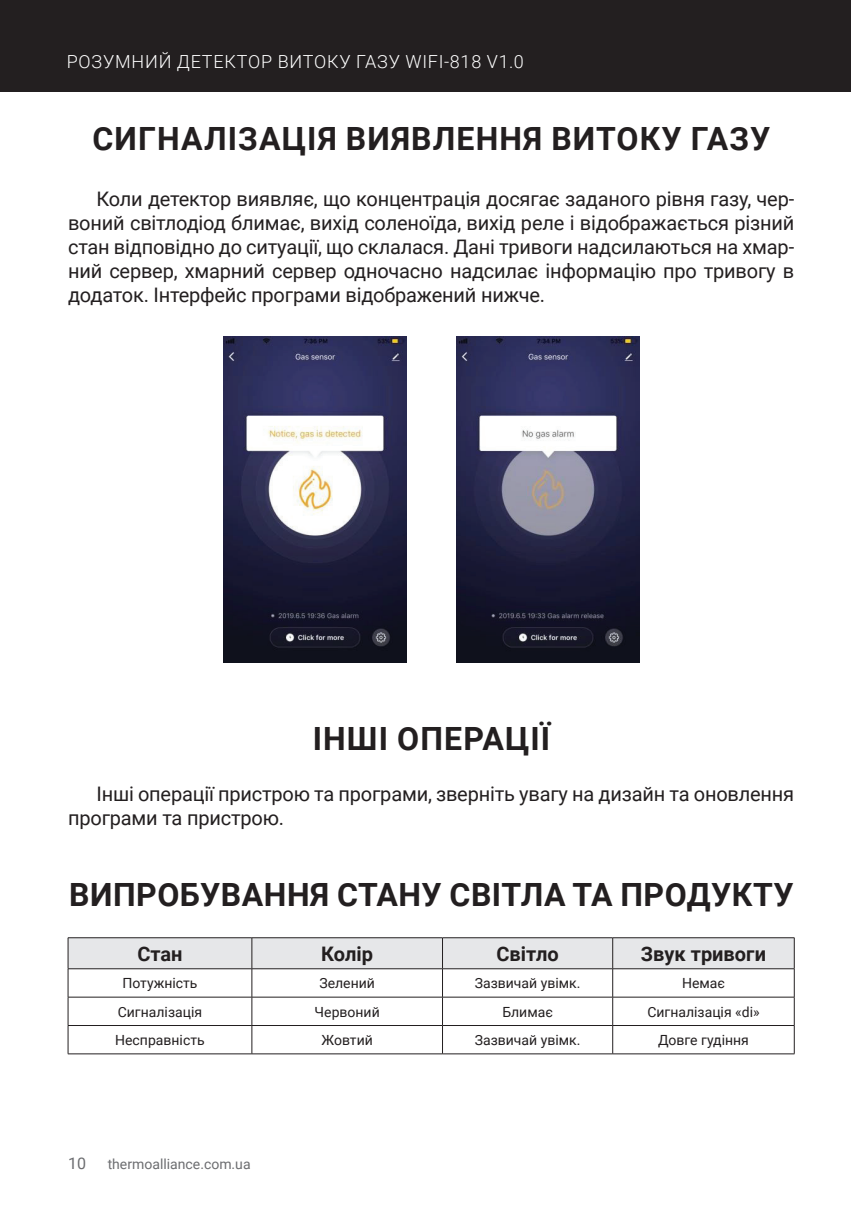
<style>
.page{position:relative;width:851px;height:1214px;background:#fff}
.page>*{position:absolute;margin:0;border:0;box-sizing:border-box;transform-origin:0 0}
.t1{font:700 32px "Roboto";letter-spacing:.03em;color:#231f20}
.t2{font:20px/24px "Roboto";letter-spacing:-.01em;color:#231f20;text-align:justify}
.t3{font:700 20px "Roboto";color:#231f20}
.t4{font:300 18px "Roboto";letter-spacing:.045em;color:#fff}
.t5{font:16px "Roboto";color:#6c6d70}
.t6{font:14px "Roboto";color:#231f20}
.t7{font:14px "Roboto";color:#6c6d70}
</style>
<div class="page">
<div style="left:0;top:0;width:850px;height:91px;background:#231f20"></div>
<img style="left:456px;top:336px;width:183px;height:326px">
<img style="left:223px;top:336px;width:184px;height:326px">
<svg style="left:68px;top:937px;width:726px;height:116px"></svg>
<hr style="left:68px;top:1025px;width:184px;height:1px;background:#231f20">
<hr style="left:252px;top:1025px;width:190px;height:1px;background:#231f20">
<hr style="left:442px;top:1025px;width:170px;height:1px;background:#231f20">
<hr style="left:612px;top:1025px;width:182px;height:1px;background:#231f20">
<hr style="left:68px;top:1053px;width:184px;height:1px;background:#231f20">
<hr style="left:252px;top:1053px;width:190px;height:1px;background:#231f20">
<hr style="left:442px;top:1053px;width:170px;height:1px;background:#231f20">
<hr style="left:612px;top:1053px;width:182px;height:1px;background:#231f20">
<p class="t4" style="left:67px;top:49px;width:458px">РОЗУМНИЙ ДЕТЕКТОР ВИТОКУ ГАЗУ WIFI-818 V1.0</p>
<h1 class="t1" style="left:93px;top:116px;width:679px">СИГНАЛІЗАЦІЯ ВИЯВЛЕННЯ ВИТОКУ ГАЗУ</h1>
<p class="t2" style="left:68px;top:186px;width:727px;text-indent:28px">Коли детектор виявляє, що концентрація досягає заданого рівня газу, чер&shy;воний світлодіод блимає, вихід соленоїда, вихід реле і відображається різний стан відповідно до ситуації, що склалася. Дані тривоги надсилаються на хмар&shy;ний сервер, хмарний сервер одночасно надсилає інформацію про тривогу в додаток. Інтерфейс програми відображений нижче.</p>
<h1 class="t1" style="left:312px;top:716px;width:239px">ІНШІ ОПЕРАЦІЇ</h1>
<p class="t2" style="left:68px;top:781px;width:727px;text-indent:28px">Інші операції пристрою та програми, зверніть увагу на дизайн та оновлення програми та пристрою.</p>
<h1 class="t1" style="left:69px;top:872px;width:725px">ВИПРОБУВАННЯ СТАНУ СВІТЛА ТА ПРОДУКТУ</h1>
<p class="t3" style="left:137px;top:939px;width:47px">Стан</p>
<p class="t3" style="left:321px;top:939px;width:53px">Колір</p>
<p class="t3" style="left:496px;top:939px;width:64px">Світло</p>
<p class="t3" style="left:641px;top:939px;width:126px">Звук тривоги</p>
<p class="t6" style="left:122px;top:973px;width:77px">Потужність</p>
<p class="t6" style="left:319px;top:973px;width:57px">Зелений</p>
<p class="t6" style="left:474px;top:973px;width:107px">Зазвичай увімк.</p>
<p class="t6" style="left:682px;top:973px;width:44px">Немає</p>
<p class="t6" style="left:118px;top:1001px;width:86px">Сигналізація</p>
<p class="t6" style="left:314px;top:1001px;width:67px">Червоний</p>
<p class="t6" style="left:502px;top:1001px;width:52px">Блимає</p>
<p class="t6" style="left:647px;top:1001px;width:114px">Сигналізація «di»</p>
<p class="t6" style="left:115px;top:1030px;width:91px">Несправність</p>
<p class="t6" style="left:321px;top:1030px;width:53px">Жовтий</p>
<p class="t6" style="left:474px;top:1030px;width:107px">Зазвичай увімк.</p>
<p class="t6" style="left:658px;top:1030px;width:92px">Довге гудіння</p>
<p class="t5" style="left:68px;top:1152px;width:19px">10</p>
<p class="t7" style="left:108px;top:1154px;width:144px">thermoalliance.com.ua</p>
</div>
